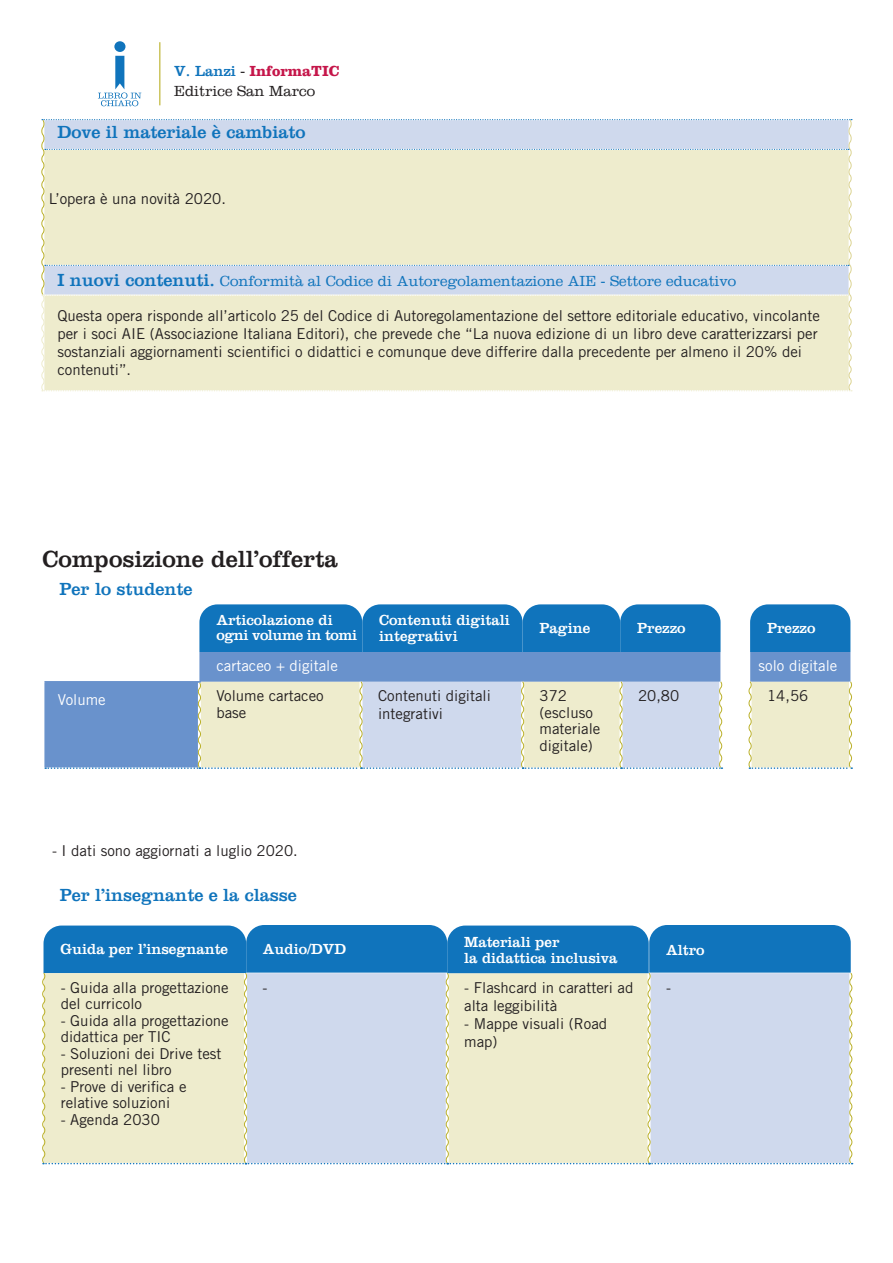
<style>
.page{position:relative;width:893px;height:1263px;background:#fff}
.page>*{position:absolute;margin:0;border:0;box-sizing:border-box;transform-origin:0 0}
.t1{font:24px "Clarendon";color:#231f20}
.t2{font:18px "Clarendon";color:#1074bc}
.t3{font:15px/16.5px "Trade Gothic LT Std";color:#231f20}
.t4{font:15px/16.5px "Clarendon";color:#fff}
.t5{font:300 15px "Clarendon";color:#1074bc}
.t6{font:15px "Trade Gothic LT Std";color:#fff}
.t7{font:700 15px "Clarendon";color:#c5164a}
.t8{font:300 15px "Clarendon";color:#231f20}
.t9{font:15px "Clarendon";letter-spacing:-.03em;color:#fff}
.s1{font-weight:400;color:#1074bc}
.s2{font-weight:300;color:#231f20}
.s3{font-weight:400;font-size:18px}
</style>
<div class="page">
<hr style="left:159px;top:42px;width:1px;height:63px;background:#bbb12a">
<div style="left:114px;top:41px;width:11px;height:11px;background:#1074bc;border-radius:50%"></div>
<svg style="left:98px;top:56px;width:43px;height:50px"></svg>
<hr style="left:44px;top:681px;width:157px;height:1px;background:#6992cc">
<hr style="left:44px;top:682px;width:2px;height:85px;background:#6992cc">
<svg style="left:45px;top:604px;width:808px;height:165px;background:#9abbd4"></svg>
<svg style="left:42px;top:925px;width:811px;height:239px;background:#b6cdd6"></svg>
<svg style="left:41px;top:119px;width:812px;height:272px;background:#e6e7d4"></svg>
<p class="t7" style="left:174px;top:62px;width:167px"><span class="s1">V. Lanzi</span> <span class="s2">-</span> InformaTIC</p>
<p class="t8" style="left:174px;top:82px;width:142px">Editrice San Marco</p>
<p class="t2" style="left:57px;top:122px;width:249px">Dove il materiale è cambiato</p>
<p class="t3" style="left:49px;top:190px;width:179px">L’opera è una novità 2020.</p>
<p class="t5" style="left:57px;top:273px;width:680px"><span class="s3">I nuovi contenuti.</span> Conformità al Codice di Autoregolamentazione AIE - Settore educativo</p>
<p class="t3" style="left:57px;top:307px;width:764px;line-height:18px">Questa opera risponde all’articolo 25 del Codice di Autoregolamentazione del settore editoriale educativo, vincolante per i soci AIE (Associazione Italiana Editori), che prevede che “La nuova edizione di un libro deve caratterizzarsi per sostanziali aggiornamenti scientifici o didattici e comunque deve differire dalla precedente per almeno il 20% dei contenuti”.</p>
<p class="t1" style="left:43px;top:545px;width:297px">Composizione dell’offerta</p>
<p class="t2" style="left:60px;top:578px;width:135px">Per lo studente</p>
<p class="t4" style="left:216px;top:612px;width:118px">Articolazione di</p>
<p class="t9" style="left:216px;top:626px;width:142px">ogni volume in tomi</p>
<p class="t4" style="left:379px;top:612px;width:132px">Contenuti digitali integrativi</p>
<p class="t4" style="left:540px;top:620px;width:52px">Pagine</p>
<p class="t4" style="left:637px;top:620px;width:50px">Prezzo</p>
<p class="t4" style="left:767px;top:620px;width:50px">Prezzo</p>
<p class="t6" style="left:216px;top:657px;width:123px">cartaceo + digitale</p>
<p class="t6" style="left:759px;top:657px;width:80px">solo digitale</p>
<p class="t6" style="left:58px;top:691px;width:49px">Volume</p>
<p class="t3" style="left:216px;top:687px;width:109px">Volume cartaceo base</p>
<p class="t3" style="left:378px;top:687px;width:114px;line-height:18px">Contenuti digitali integrativi</p>
<p class="t3" style="left:540px;top:687px;width:62px">372 (escluso materiale digitale)</p>
<p class="t3" style="left:638px;top:687px;width:43px">20,80</p>
<p class="t3" style="left:767px;top:687px;width:43px">14,56</p>
<p class="t3" style="left:52px;top:842px;width:247px">- I dati sono aggiornati a luglio 2020.</p>
<p class="t2" style="left:60px;top:884px;width:238px">Per l’insegnante e la classe</p>
<p class="t4" style="left:61px;top:941px;width:169px">Guida per l’insegnante</p>
<p class="t3" style="left:61px;top:979px;width:169px">- Guida alla progettazione del curricolo</p>
<p class="t3" style="left:61px;top:1012px;width:169px">- Guida alla progettazione didattica per TIC</p>
<p class="t3" style="left:61px;top:1045px;width:162px">- Soluzioni dei Drive test presenti nel libro</p>
<p class="t3" style="left:61px;top:1078px;width:127px">- Prove di verifica e relative soluzioni</p>
<p class="t3" style="left:61px;top:1111px;width:101px">- Agenda 2030</p>
<p class="t4" style="left:263px;top:941px;width:85px">Audio/DVD</p>
<p class="t4" style="left:464px;top:933px;width:97px">Materiali per</p>
<p class="t4" style="left:464px;top:950px;width:155px">la didattica inclusiva</p>
<p class="t3" style="left:263px;top:979px;width:6px">-</p>
<p class="t3" style="left:464px;top:978px;width:171px;line-height:18px">- Flashcard in caratteri ad alta leggibilità</p>
<p class="t3" style="left:464px;top:1014px;width:144px;line-height:18px">- Mappe visuali (Road map)</p>
<p class="t4" style="left:666px;top:941px;width:40px">Altro</p>
<p class="t3" style="left:666px;top:979px;width:6px">-</p>
</div>
